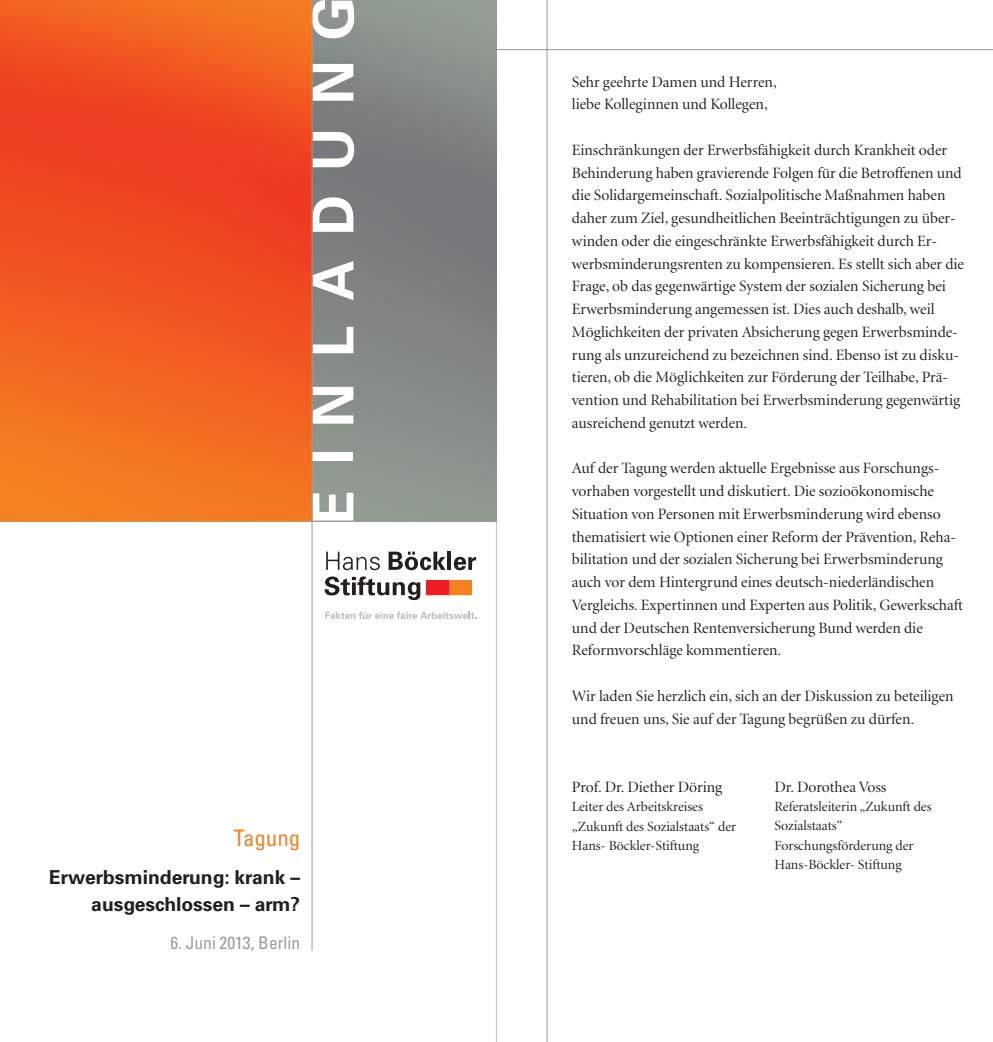
<style>
.page{position:relative;width:993px;height:1042px;background:#fff}
.page>*{position:absolute;margin:0;border:0;box-sizing:border-box;transform-origin:0 0}
.t1{font:700 56.35px "Univers";letter-spacing:.425em;color:#fff}
.t2{font:condensed 22.75px "Univers";color:#f58220}
.t3{font:700 19.25px/26.2px "Univers";color:#231f20;text-align:right}
.t4{font:condensed 17.5px "Univers";color:#96a196}
.t5{font:15.75px/22.8px "Minion Display";color:#231f20}
.t6{font:14px/19.2px "Minion Display";color:#231f20}
</style>
<div class="page">
<svg style="left:326px;top:552px;width:54px;height:18px"></svg>
<svg style="left:388px;top:551px;width:57px;height:19px"></svg>
<hr style="left:447px;top:552px;width:4px;height:18px;background:#231f20">
<svg style="left:453px;top:557px;width:23px;height:13px"></svg>
<svg style="left:324px;top:576px;width:96px;height:24px"></svg>
<div style="left:426px;top:581px;width:23px;height:14px;background:#ee1d23"></div>
<div style="left:449px;top:581px;width:22px;height:14px;background:#f58220"></div>
<svg style="left:325px;top:612px;width:151px;height:7px"></svg>
<hr style="left:496px;top:0;width:1px;height:1042px;background:#c7cdc5">
<hr style="left:481px;top:49px;width:511px;height:1px;background:#96a196">
<hr style="left:546px;top:0;width:1px;height:1042px;background:#96a196">
<img style="left:0;top:0;width:311px;height:520px">
<hr style="left:311px;top:0;width:1px;height:950px;background:#96a196">
<hr style="left:0;top:521px;width:496px;height:1px;background:#96a196">
<h1 class="t1" style="left:312px;top:524px;width:529px;rotate:-90deg">EINLADUNG</h1>
<h2 class="t2" style="left:233px;top:829px;width:68px">Tagung</h2>
<p class="t3" style="left:49px;top:866px;width:252px">Erwerbsminderung: krank – ausgeschlossen – arm?</p>
<p class="t4" style="left:170px;top:936px;width:131px">6. Juni 2013, Berlin</p>
<p class="t5" style="left:571px;top:71px;width:206px">Sehr geehrte Damen und Herren, liebe Kolleginnen und Kollegen,</p>
<p class="t5" style="left:571px;top:140px;width:393px">Einschränkungen der Erwerbsfähigkeit durch Krankheit oder Behinderung haben gravierende Folgen für die Betroffenen und die Solidargemeinschaft. Sozialpolitische Maßnahmen haben daher zum Ziel, gesundheitlichen Beeinträchtigungen zu über&shy;winden oder die eingeschränkte Erwerbsfähigkeit durch Er&shy;werbsminderungsrenten zu kompensieren. Es stellt sich aber die Frage, ob das gegenwärtige System der sozialen Sicherung bei Erwerbsminderung angemessen ist. Dies auch deshalb, weil Möglichkeiten der privaten Absicherung gegen Erwerbsminde&shy;rung als unzureichend zu bezeichnen sind. Ebenso ist zu disku&shy;tieren, ob die Möglichkeiten zur Förderung der Teilhabe, Prä&shy;vention und Rehabilitation bei Erwerbsminderung gegenwärtig ausreichend genutzt werden.</p>
<p class="t5" style="left:571px;top:458px;width:392px">Auf der Tagung werden aktuelle Ergebnisse aus Forschungs - vorhaben vorgestellt und diskutiert. Die sozioökonomische Situation von Personen mit Erwerbsminderung wird ebenso thematisiert wie Optionen einer Reform der Prävention, Reha&shy;bilitation und der sozialen Sicherung bei Erwerbsminderung auch vor dem Hintergrund eines deutsch-niederländischen Vergleichs. Expertinnen und Experten aus Politik, Gewerkschaft und der Deutschen Rentenversicherung Bund werden die Reformvorschläge kommentieren.</p>
<p class="t5" style="left:571px;top:686px;width:383px">Wir laden Sie herzlich ein, sich an der Diskussion zu beteiligen und freuen uns, Sie auf der Tagung begrüßen zu dürfen.</p>
<p class="t5" style="left:571px;top:777px;width:152px">Prof. Dr. Diether Döring</p>
<p class="t6" style="left:571px;top:798px;width:166px">Leiter des Arbeitskreises „Zukunft des Sozialstaats“ der<br>Hans- Böckler-Stiftung</p>
<p class="t5" style="left:774px;top:777px;width:113px">Dr. Dorothea Voss</p>
<p class="t6" style="left:774px;top:798px;width:158px">Referatsleiterin „Zukunft des<br>Sozialstaats“<br>Forschungsförderung der<br>Hans-Böckler- Stiftung</p>
</div>
